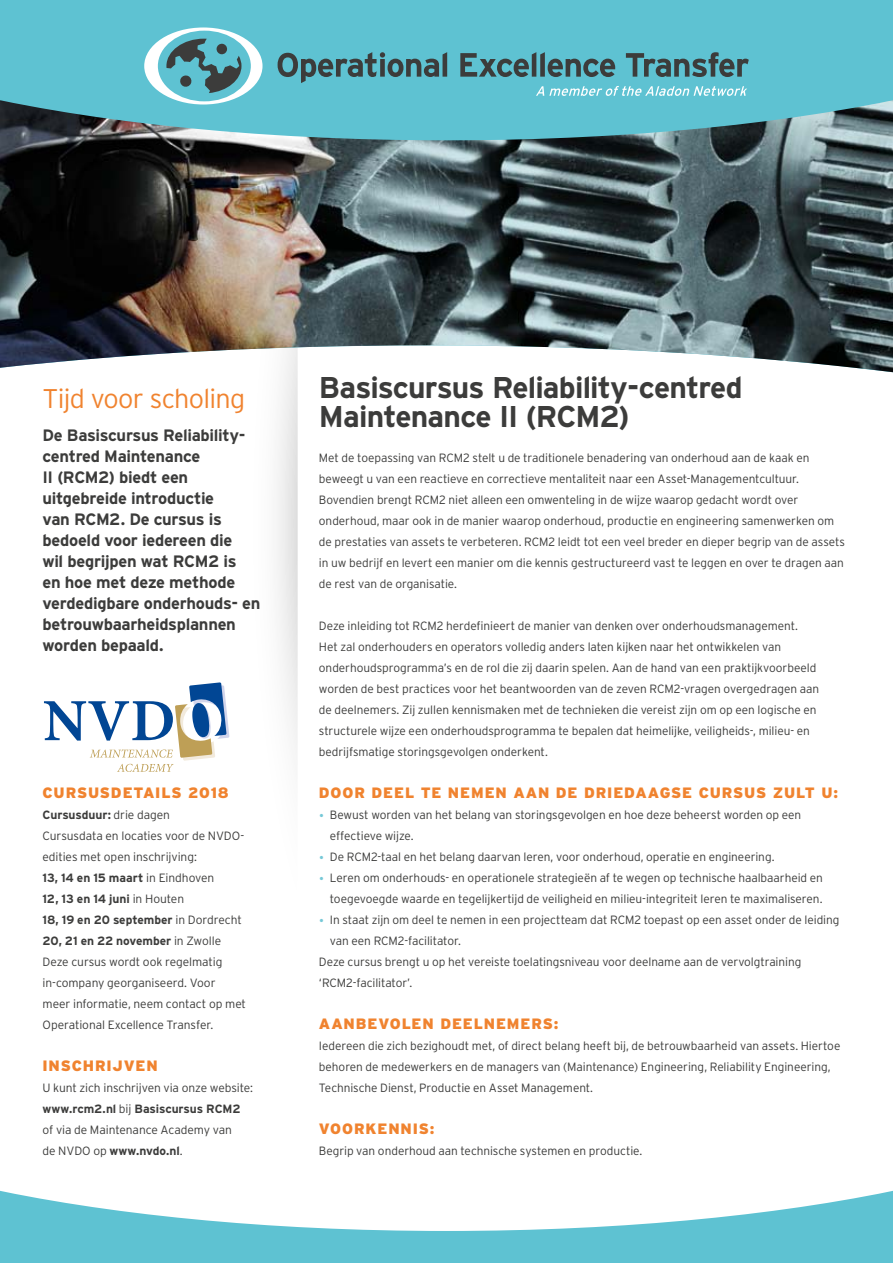
<style>
.page{position:relative;width:893px;height:1263px;background:#fff}
.page>*{position:absolute;margin:0;border:0;box-sizing:border-box;transform-origin:0 0}
.t1{font:700 30px/28.5px "Interstate";letter-spacing:-.03em;color:#3c3c3b}
.t2{font:300 27px "Interstate";letter-spacing:-.03em;color:#f0832f}
.t3{font:700 16.5px/21px "Interstate";letter-spacing:-.02em;color:#3c3c3b}
.t4{font:900 15px "Interstate";letter-spacing:.055em;color:#f0832f}
.t5{font:300 12px/21px "Interstate";letter-spacing:-.005em;color:#3c3c3b}
.s1{font-weight:700}
.s2{font-size:15px;color:#76c8d7}
</style>
<div class="page">
<svg style="left:277px;top:496px;width:21px;height:257px"></svg>
<svg style="left:277px;top:372px;width:616px;height:124px"></svg>
<img style="left:0;top:140px;width:893px;height:232px">
<svg style="left:0;top:0;width:893px;height:140px;background:#5eb9c7"></svg>
<svg style="left:0;top:1190px;width:893px;height:73px;fill:#5ec2d2"></svg>
<svg style="left:278px;top:52px;width:169px;height:31px;background:#51919b"></svg>
<svg style="left:460px;top:52px;width:155px;height:25px;background:#4f8890"></svg>
<svg style="left:626px;top:52px;width:123px;height:25px;background:#4f8a93"></svg>
<svg style="left:144px;top:27px;width:119px;height:77px"></svg>
<svg style="left:536px;top:86px;width:211px;height:10px;background:#8dd3df"></svg>
<svg style="left:44px;top:682px;width:185px;height:90px"></svg>
<h2 class="t2" style="left:43px;top:384px;width:204px">Tijd voor scholing</h2>
<p class="t3" style="left:43px;top:425px;width:219px">De Basiscursus Reliability&shy;centred Maintenance<br>II (RCM2) biedt een uitgebreide introductie<br>van RCM2. De cursus is bedoeld voor iedereen die<br>wil begrijpen wat RCM2 is<br>en hoe met deze methode verdedigbare onderhouds- en betrouwbaarheidsplannen worden bepaald.</p>
<p class="t4" style="left:43px;top:784px;width:188px">CURSUSDETAILS 2018</p>
<p class="t5" style="left:43px;top:804px;width:205px"><span class="s1">Cursusduur:</span> drie dagen<br>Cursusdata en locaties voor de NVDO&shy;edities met open inschrijving:<br><span class="s1">13, 14 en 15 maart</span> in Eindhoven<br><span class="s1">12, 13 en 14 juni</span> in Houten<br><span class="s1">18, 19 en 20 september</span> in Dordrecht<br><span class="s1">20, 21 en 22 november</span> in Zwolle<br>Deze cursus wordt ook regelmatig in-company georganiseerd. Voor meer informatie, neem contact op met<br>Operational Excellence Transfer.</p>
<p class="t4" style="left:43px;top:1057px;width:117px">INSCHRIJVEN</p>
<p class="t5" style="left:43px;top:1077px;width:212px">U kunt zich inschrijven via onze website: <span class="s1">www.rcm2.nl</span> bij <span class="s1">Basiscursus RCM2 </span>of via de Maintenance Academy van<br>de NVDO op <span class="s1">www.nvdo.nl</span>.</p>
<h1 class="t1" style="left:319px;top:373px;width:425px">Basiscursus Reliability-centred<br>Maintenance II (RCM2)</h1>
<p class="t5" style="left:319px;top:447px;width:528px">Met de toepassing van RCM2 stelt u de traditionele benadering van onderhoud aan de kaak en beweegt u van een reactieve en correctieve mentaliteit naar een Asset-Managementcultuur.<br>Bovendien brengt RCM2 niet alleen een omwenteling in de wijze waarop gedacht wordt over onderhoud, maar ook in de manier waarop onderhoud, productie en engineering samenwerken om de prestaties van assets te verbeteren. RCM2 leidt tot een veel breder en dieper begrip van de assets in uw bedrijf en levert een manier om die kennis gestructureerd vast te leggen en over te dragen aan de rest van de organisatie.</p>
<p class="t5" style="left:319px;top:615px;width:502px">Deze inleiding tot RCM2 herdefinieert de manier van denken over onderhoudsmanagement.<br>Het zal onderhouders en operators volledig anders laten kijken naar het ontwikkelen van onderhoudsprogramma’s en de rol die zij daarin spelen. Aan de hand van een praktijkvoorbeeld worden de best practices voor het beantwoorden van de zeven RCM2-vragen overgedragen aan de deelnemers. Zij zullen kennismaken met de technieken die vereist zijn om op een logische en structurele wijze een onderhoudsprogramma te bepalen dat heimelijke, veiligheids-, milieu- en bedrijfsmatige storingsgevolgen onderkent.</p>
<p class="t4" style="left:319px;top:784px;width:521px">DOOR DEEL TE NEMEN AAN DE DRIEDAAGSE CURSUS ZULT U:</p>
<p class="t5" style="left:330px;top:804px;width:473px;text-indent:-11px"><span class="s2">•</span> Bewust worden van het belang van storingsgevolgen en hoe deze beheerst worden op een effectieve wijze.</p>
<p class="t5" style="left:319px;top:846px;width:457px"><span class="s2">•</span> De RCM2-taal en het belang daarvan leren, voor onderhoud, operatie en engineering.</p>
<p class="t5" style="left:319px;top:867px;width:505px;text-align:right"><span class="s2">•</span> Leren om onderhouds- en operationele strategieën af te wegen op technische haalbaarheid en toegevoegde waarde en tegelijkertijd de veiligheid en milieu-integriteit leren te maximaliseren.</p>
<p class="t5" style="left:319px;top:909px;width:522px"><span class="s2">•</span> In staat zijn om deel te nemen in een projectteam dat RCM2 toepast op een asset onder de leiding</p>
<p class="t5" style="left:330px;top:930px;width:133px">van een RCM2-facilitator.</p>
<p class="t5" style="left:319px;top:951px;width:484px">Deze cursus brengt u op het vereiste toelatingsniveau voor deelname aan de vervolgtraining</p>
<p class="t5" style="left:319px;top:972px;width:95px">‘RCM2-facilitator’.</p>
<p class="t4" style="left:319px;top:1015px;width:241px">AANBEVOLEN DEELNEMERS:</p>
<p class="t5" style="left:319px;top:1035px;width:523px">Iedereen die zich bezighoudt met, of direct belang heeft bij, de betrouwbaarheid van assets. Hiertoe behoren de medewerkers en de managers van (Maintenance) Engineering, Reliability Engineering,<br>Technische Dienst, Productie en Asset Management.</p>
<p class="t4" style="left:319px;top:1120px;width:117px">VOORKENNIS:</p>
<p class="t5" style="left:319px;top:1140px;width:325px">Begrip van onderhoud aan technische systemen en productie.</p>
</div>
